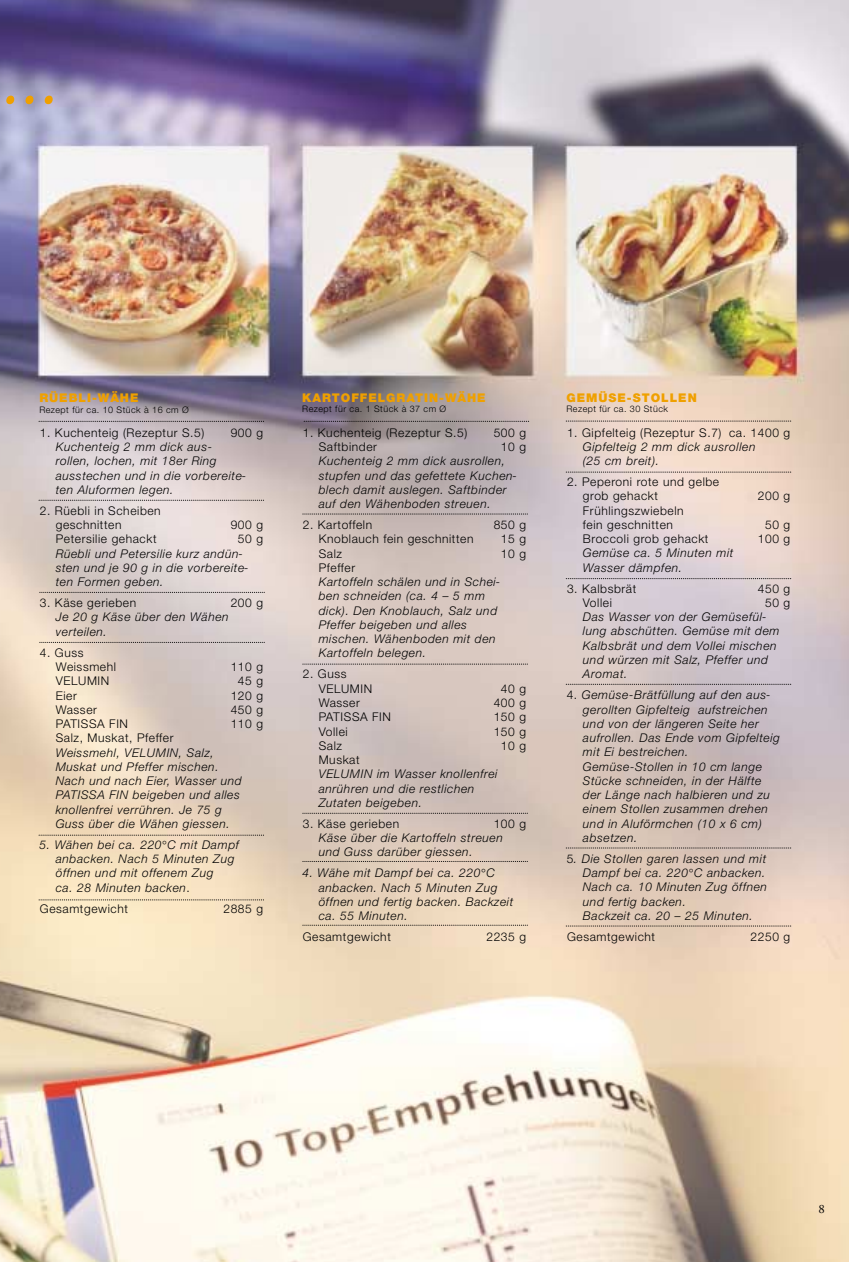
<style>
.page{position:relative;width:849px;height:1262px;background:#fff}
.page>*{position:absolute;margin:0;border:0;box-sizing:border-box;transform-origin:0 0}
.t1{font:italic 600 63px "Adobe Garamond";color:#efa000}
.t2{font:12.75px "Adobe Garamond";color:#000}
.t3{font:italic 300 12px/14.2px "Helvetica Neue";letter-spacing:.05em;color:#000}
.t4{font:300 12px/14.2px "Helvetica Neue";letter-spacing:.05em;color:#000}
.t5{font:900 12px "Helvetica Neue";letter-spacing:.08em;color:#efa000}
.t6{font:300 9px "Helvetica Neue";letter-spacing:.05em;color:#000}
.s1{font-style:normal}
</style>
<div class="page">
<img style="left:0;top:0;width:849px;height:1261px">
<svg style="left:39px;top:421px;width:225px;height:1px"></svg>
<svg style="left:39px;top:899px;width:225px;height:1px"></svg>
<svg style="left:40px;top:642px;width:225px;height:1px"></svg>
<svg style="left:40px;top:592px;width:225px;height:1px"></svg>
<svg style="left:39px;top:500px;width:225px;height:1px"></svg>
<svg style="left:566px;top:421px;width:225px;height:1px"></svg>
<svg style="left:566px;top:847px;width:225px;height:1px"></svg>
<svg style="left:566px;top:925px;width:225px;height:1px"></svg>
<svg style="left:566px;top:578px;width:225px;height:1px"></svg>
<svg style="left:566px;top:684px;width:225px;height:1px"></svg>
<svg style="left:566px;top:472px;width:225px;height:1px"></svg>
<svg style="left:304px;top:421px;width:225px;height:1px"></svg>
<svg style="left:303px;top:861px;width:225px;height:1px"></svg>
<svg style="left:303px;top:813px;width:225px;height:1px"></svg>
<svg style="left:303px;top:925px;width:225px;height:1px"></svg>
<svg style="left:303px;top:664px;width:225px;height:1px"></svg>
<svg style="left:303px;top:514px;width:225px;height:1px"></svg>
<svg style="left:39px;top:835px;width:225px;height:9px"></svg>
<svg style="left:689px;top:869px;width:4px;height:3px"></svg>
<h1 class="t1" style="left:1px;top:58px;width:56px">...</h1>
<p class="t5" style="left:39px;top:393px;width:101px">RÜEBLI-WÄHE</p>
<p class="t6" style="left:39px;top:406px;width:151px">Rezept für ca. 10 Stück à 16 cm Ø</p>
<p class="t4" style="left:40px;top:426px;width:166px">1. Kuchenteig (Rezeptur S.5)</p>
<p class="t4" style="left:231px;top:426px;width:34px">900 g</p>
<p class="t3" style="left:56px;top:441px;width:192px">Kuchenteig 2 mm dick aus&shy;rollen, lochen, mit 18er Ring ausstechen und in die vorbereite&shy;ten Aluformen legen.</p>
<p class="t4" style="left:56px;top:504px;width:107px;text-indent:-16px">2. Rüebli in Scheiben geschnitten</p>
<p class="t4" style="left:231px;top:519px;width:34px">900 g</p>
<p class="t4" style="left:56px;top:533px;width:102px">Petersilie gehackt</p>
<p class="t4" style="left:238px;top:533px;width:27px">50 g</p>
<p class="t3" style="left:56px;top:547px;width:194px">Rüebli und Petersilie kurz andün&shy;sten und je 90 g in die vorbereite&shy;ten Formen geben.</p>
<p class="t4" style="left:40px;top:597px;width:98px">3. Käse gerieben</p>
<p class="t4" style="left:231px;top:597px;width:34px">200 g</p>
<p class="t3" style="left:56px;top:611px;width:174px">Je 20 g Käse über den Wähen verteilen.</p>
<p class="t4" style="left:56px;top:646px;width:62px;text-indent:-16px">4. Guss<br>Weissmehl</p>
<p class="t4" style="left:231px;top:660px;width:34px">110 g</p>
<p class="t4" style="left:56px;top:675px;width:55px">VELUMIN</p>
<p class="t4" style="left:238px;top:675px;width:27px">45 g</p>
<p class="t4" style="left:56px;top:689px;width:23px">Eier</p>
<p class="t4" style="left:231px;top:689px;width:34px">120 g</p>
<p class="t4" style="left:56px;top:703px;width:43px">Wasser</p>
<p class="t4" style="left:231px;top:703px;width:34px">450 g</p>
<p class="t4" style="left:56px;top:717px;width:74px">PATISSA FIN</p>
<p class="t4" style="left:231px;top:717px;width:34px">110 g</p>
<p class="t4" style="left:56px;top:732px;width:119px">Salz, Muskat, Pfeffer</p>
<p class="t3" style="left:56px;top:746px;width:188px">Weissmehl, VELUMIN, Salz,<br>Muskat und Pfeffer mischen.<br>Nach und nach Eier, Wasser und<br>PATISSA FIN beigeben und alles knollenfrei verrühren. Je 75 g<br>Guss über die Wähen giessen.</p>
<p class="t3" style="left:56px;top:838px;width:185px;text-indent:-16px">5. Wähen bei ca. 220 C mit Dampf anbacken. Nach 5 Minuten Zug öffnen und mit offenem Zug<br>ca. 28 Minuten backen<span class="s1">.</span></p>
<p class="t4" style="left:40px;top:902px;width:90px">Gesamtgewicht</p>
<p class="t4" style="left:223px;top:902px;width:41px">2885 g</p>
<p class="t5" style="left:302px;top:393px;width:185px">KARTOFFELGRATIN-WÄHE</p>
<p class="t6" style="left:302px;top:406px;width:146px">Rezept für ca. 1 Stück à 37 cm Ø</p>
<p class="t4" style="left:303px;top:426px;width:166px">1. Kuchenteig (Rezeptur S.5)</p>
<p class="t4" style="left:494px;top:426px;width:34px">500 g</p>
<p class="t4" style="left:319px;top:441px;width:60px">Saftbinder</p>
<p class="t4" style="left:501px;top:441px;width:27px">10 g</p>
<p class="t3" style="left:319px;top:455px;width:200px">Kuchenteig 2 mm dick ausrollen, stupfen und das gefettete Kuchen&shy;blech damit auslegen. Saftbinder auf den Wähenboden streuen.</p>
<p class="t4" style="left:303px;top:519px;width:71px">2. Kartoffeln</p>
<p class="t4" style="left:494px;top:519px;width:34px">850 g</p>
<p class="t4" style="left:319px;top:533px;width:156px">Knoblauch fein geschnitten</p>
<p class="t4" style="left:501px;top:533px;width:27px">15 g</p>
<p class="t4" style="left:319px;top:547px;width:25px">Salz</p>
<p class="t4" style="left:501px;top:547px;width:27px">10 g</p>
<p class="t4" style="left:319px;top:561px;width:38px">Pfeffer</p>
<p class="t3" style="left:319px;top:576px;width:183px">Kartoffeln schälen und in Schei&shy;ben schneiden (ca. 4 – 5 mm dick). Den Knoblauch, Salz und<br>Pfeffer beigeben und alles mischen. Wähenboden mit den<br>Kartoffeln belegen.</p>
<p class="t4" style="left:319px;top:668px;width:55px;text-indent:-16px">2. Guss<br>VELUMIN</p>
<p class="t4" style="left:501px;top:682px;width:27px">40 g</p>
<p class="t4" style="left:319px;top:696px;width:43px">Wasser</p>
<p class="t4" style="left:494px;top:696px;width:34px">400 g</p>
<p class="t4" style="left:319px;top:711px;width:74px">PATISSA FIN</p>
<p class="t4" style="left:494px;top:711px;width:34px">150 g</p>
<p class="t4" style="left:319px;top:725px;width:31px">Vollei</p>
<p class="t4" style="left:494px;top:725px;width:34px">150 g</p>
<p class="t4" style="left:319px;top:739px;width:25px">Salz</p>
<p class="t4" style="left:501px;top:739px;width:27px">10 g</p>
<p class="t4" style="left:319px;top:753px;width:42px">Muskat</p>
<p class="t3" style="left:319px;top:768px;width:180px">VELUMIN im Wasser knollenfrei anrühren und die restlichen<br>Zutaten beigeben.</p>
<p class="t4" style="left:303px;top:817px;width:98px">3. Käse gerieben</p>
<p class="t4" style="left:494px;top:817px;width:34px">100 g</p>
<p class="t3" style="left:319px;top:831px;width:186px">Käse über die Kartoffeln streuen und Guss darüber giessen.</p>
<p class="t3" style="left:319px;top:867px;width:196px;text-indent:-16px">4. Wähe mit Dampf bei ca. 220 C anbacken. Nach 5 Minuten Zug öffnen und fertig backen. Backzeit ca. 55 Minuten.</p>
<p class="t4" style="left:303px;top:930px;width:90px">Gesamtgewicht</p>
<p class="t4" style="left:486px;top:930px;width:41px">2235 g</p>
<p class="t5" style="left:567px;top:393px;width:132px">GEMÜSE-STOLLEN</p>
<p class="t6" style="left:567px;top:406px;width:103px">Rezept für ca. 30 Stück</p>
<p class="t4" style="left:567px;top:426px;width:225px">1. Gipfelteig (Rezeptur S.7) ca. 1400 g</p>
<p class="t3" style="left:583px;top:440px;width:174px">Gipfelteig 2 mm dick ausrollen (25 cm breit).</p>
<p class="t4" style="left:583px;top:476px;width:138px;text-indent:-16px">2. Peperoni rote und gelbe grob gehackt</p>
<p class="t4" style="left:758px;top:490px;width:34px">200 g</p>
<p class="t4" style="left:583px;top:504px;width:102px">Frühlingszwiebeln fein geschnitten</p>
<p class="t4" style="left:765px;top:518px;width:27px">50 g</p>
<p class="t4" style="left:583px;top:533px;width:127px">Broccoli grob gehackt</p>
<p class="t4" style="left:758px;top:533px;width:34px">100 g</p>
<p class="t3" style="left:583px;top:547px;width:152px">Gemüse ca. 5 Minuten mit<br>Wasser dämpfen.</p>
<p class="t4" style="left:567px;top:582px;width:71px">3. Kalbsbrät</p>
<p class="t4" style="left:758px;top:582px;width:34px">450 g</p>
<p class="t4" style="left:583px;top:596px;width:31px">Vollei</p>
<p class="t4" style="left:765px;top:596px;width:27px">50 g</p>
<p class="t3" style="left:583px;top:611px;width:198px">Das Wasser von der Gemüsefül&shy;lung abschütten. Gemüse mit dem<br>Kalbsbrät und dem Vollei mischen und würzen mit Salz, Pfeffer und<br>Aromat.</p>
<p class="t3" style="left:583px;top:689px;width:198px;text-indent:-16px"><span class="s1">4.</span> Gemüse-Brätfüllung auf den aus&shy;gerollten Gipfelteig aufstreichen und von der längeren Seite her aufrollen. Das Ende vom Gipfelteig mit Ei bestreichen.<br>Gemüse-Stollen in 10 cm lange<br>Stücke schneiden, in der Hälfte der Länge nach halbieren und zu einem Stollen zusammen drehen und in Aluförmchen (10 x 6 cm) absetzen.</p>
<p class="t3" style="left:583px;top:852px;width:186px;text-indent:-16px"><span class="s1">5</span>. Die Stollen garen lassen und mit<br>Dampf bei ca. 220 C anbacken.<br>Nach ca. 10 Minuten Zug öffnen und fertig backen.<br>Backzeit ca. 20 – 25 Minuten.</p>
<p class="t4" style="left:567px;top:930px;width:90px">Gesamtgewicht</p>
<p class="t4" style="left:751px;top:930px;width:41px">2250 g</p>
<p class="t2" style="left:818px;top:1203px;width:8px">8</p>
</div>
